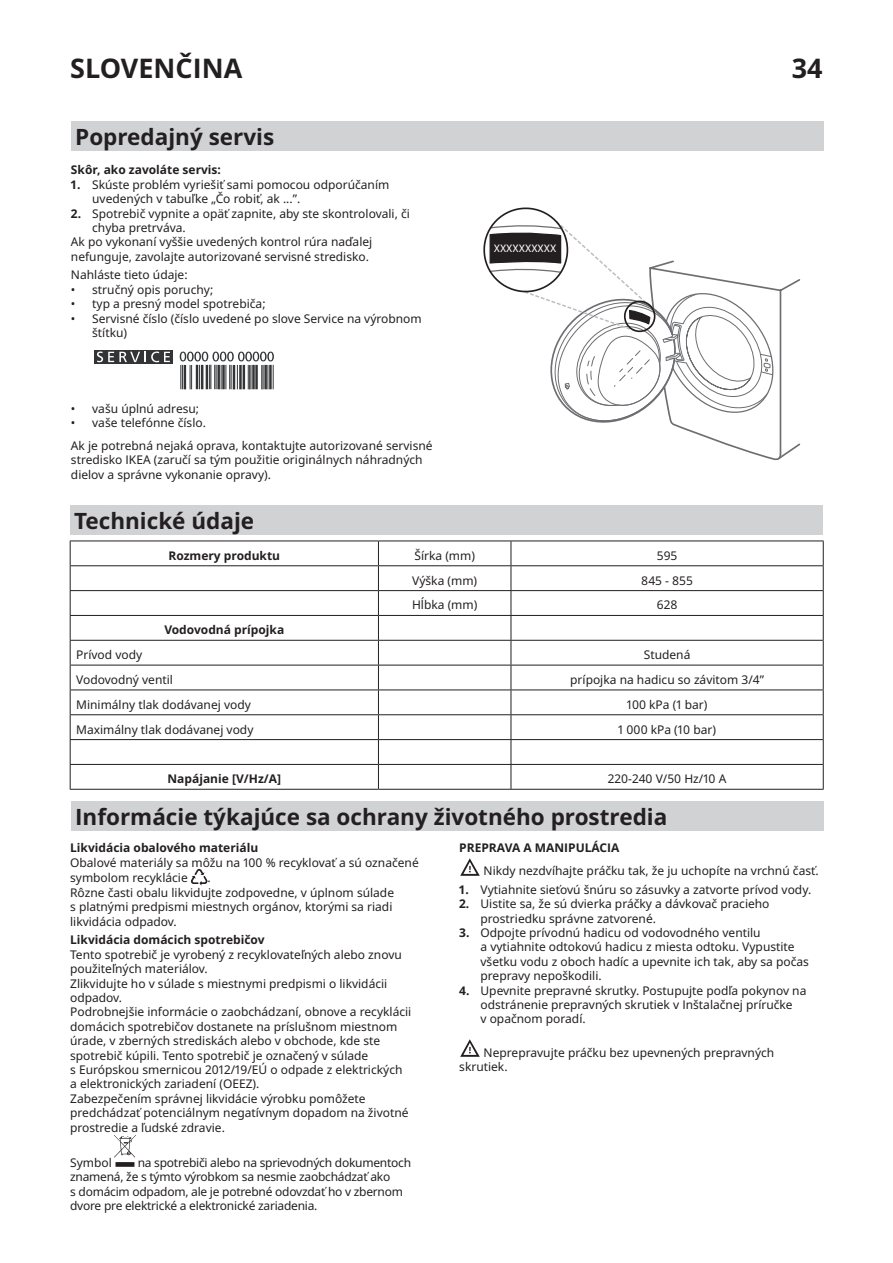
<style>
.page{position:relative;width:893px;height:1263px;background:#fff}
.page>*{position:absolute;margin:0;border:0;box-sizing:border-box;transform-origin:0 0}
.t1{font:700 27px "Noto IKEA Latin";color:#231f20}
.Title15p{font:700 22.5px "Noto IKEA Latin";color:#231f20}
.IK_Body{font:12px/14.4px "Noto IKEA Latin";color:#231f20}
.IK_Body-2{font:12px/14.4px "Noto IKEA Latin";letter-spacing:-.02em;color:#231f20}
.IK_Body-3{font:700 12px "Noto IKEA Latin";color:#231f20}
.IK_Numerazione{font:12px/14.4px "Noto IKEA Latin";color:#231f20}
.IK_Numerazione-2{font:700 12px "Noto IKEA Latin";color:#231f20}
.t2{font:10.95px "Myriad Pro";color:#fff}
.s1{font-weight:700}
</style>
<div class="page">
<img style="left:460px;top:858px;width:20px;height:17px">
<img style="left:460px;top:1040px;width:20px;height:17px">
<svg style="left:191px;top:869px;width:16px;height:16px"></svg>
<svg style="left:115px;top:1136px;width:20px;height:31px"></svg>
<div style="left:71px;top:801px;width:753px;height:30px;background:#d1d2d4"></div>
<div style="left:70px;top:505px;width:752px;height:30px;background:#d1d2d4"></div>
<hr style="left:70px;top:541px;width:308px;height:1px;background:#231f20">
<hr style="left:378px;top:541px;width:133px;height:1px;background:#231f20">
<hr style="left:511px;top:541px;width:313px;height:1px;background:#231f20">
<hr style="left:70px;top:565px;width:308px;height:1px;background:#231f20">
<hr style="left:378px;top:565px;width:133px;height:1px;background:#231f20">
<hr style="left:511px;top:565px;width:313px;height:1px;background:#231f20">
<hr style="left:70px;top:590px;width:308px;height:1px;background:#231f20">
<hr style="left:378px;top:590px;width:133px;height:1px;background:#231f20">
<hr style="left:511px;top:590px;width:313px;height:1px;background:#231f20">
<svg style="left:70px;top:541px;width:1px;height:248px"></svg>
<hr style="left:70px;top:615px;width:308px;height:1px;background:#231f20">
<svg style="left:378px;top:541px;width:1px;height:248px"></svg>
<svg style="left:511px;top:541px;width:1px;height:248px"></svg>
<svg style="left:823px;top:541px;width:1px;height:248px"></svg>
<hr style="left:378px;top:615px;width:133px;height:1px;background:#231f20">
<hr style="left:511px;top:615px;width:313px;height:1px;background:#231f20">
<hr style="left:70px;top:640px;width:308px;height:1px;background:#231f20">
<hr style="left:70px;top:665px;width:308px;height:1px;background:#231f20">
<hr style="left:70px;top:689px;width:308px;height:1px;background:#231f20">
<hr style="left:70px;top:714px;width:308px;height:1px;background:#231f20">
<hr style="left:70px;top:739px;width:308px;height:1px;background:#231f20">
<hr style="left:70px;top:764px;width:308px;height:1px;background:#231f20">
<hr style="left:70px;top:789px;width:308px;height:1px;background:#231f20">
<hr style="left:378px;top:640px;width:133px;height:1px;background:#231f20">
<hr style="left:511px;top:640px;width:313px;height:1px;background:#231f20">
<hr style="left:378px;top:665px;width:133px;height:1px;background:#231f20">
<hr style="left:511px;top:665px;width:313px;height:1px;background:#231f20">
<hr style="left:378px;top:689px;width:133px;height:1px;background:#231f20">
<hr style="left:511px;top:689px;width:313px;height:1px;background:#231f20">
<hr style="left:378px;top:714px;width:133px;height:1px;background:#231f20">
<hr style="left:511px;top:714px;width:313px;height:1px;background:#231f20">
<hr style="left:378px;top:739px;width:133px;height:1px;background:#231f20">
<hr style="left:511px;top:739px;width:313px;height:1px;background:#231f20">
<hr style="left:378px;top:764px;width:133px;height:1px;background:#231f20">
<hr style="left:511px;top:764px;width:313px;height:1px;background:#231f20">
<hr style="left:378px;top:789px;width:133px;height:1px;background:#231f20">
<hr style="left:511px;top:789px;width:313px;height:1px;background:#231f20">
<svg style="left:95px;top:350px;width:78px;height:14px"></svg>
<svg style="left:97px;top:351px;width:73px;height:11px"></svg>
<svg style="left:180px;top:352px;width:94px;height:37px"></svg>
<svg style="left:483px;top:207px;width:317px;height:253px"></svg>
<div style="left:71px;top:121px;width:753px;height:30px;background:#d1d2d4"></div>
<h1 class="t1" style="left:70px;top:49px;width:174px">SLOVENČINA</h1>
<h1 class="t1" style="left:792px;top:49px;width:33px">34</h1>
<p class="Title15p" style="left:75px;top:121px;width:201px">Popredajný servis</p>
<p class="IK_Body-3" style="left:71px;top:162px;width:152px">Skôr, ako zavoláte servis:</p>
<p class="IK_Body" style="left:92px;top:177px;width:299px;text-indent:-21px"><span class="s1">1.</span> Skúste problém vyriešiť sami pomocou odporúčaním uvedených v tabuľke „Čo robiť, ak ...”.</p>
<p class="IK_Body" style="left:92px;top:206px;width:319px;text-indent:-21px"><span class="s1">2.</span> Spotrebič vypnite a opäť zapnite, aby ste skontrolovali, či chyba pretrváva.</p>
<p class="IK_Body" style="left:71px;top:234px;width:303px">Ak po vykonaní vyššie uvedených kontrol rúra naďalej nefunguje, zavolajte autorizované servisné stredisko.</p>
<p class="IK_Body" style="left:71px;top:267px;width:118px">Nahláste tieto údaje:</p>
<p class="IK_Body" style="left:71px;top:282px;width:144px">• stručný opis poruchy;</p>
<p class="IK_Body" style="left:71px;top:296px;width:196px">• typ a presný model spotrebiča;</p>
<p class="IK_Body" style="left:92px;top:311px;width:331px;text-indent:-21px">• Servisné číslo (číslo uvedené po slove Service na výrobnom štítku)</p>
<p class="IK_Body" style="left:71px;top:401px;width:130px">• vašu úplnú adresu;</p>
<p class="IK_Body" style="left:71px;top:415px;width:136px">• vaše telefónne číslo.</p>
<p class="IK_Body" style="left:71px;top:438px;width:363px">Ak je potrebná nejaká oprava, kontaktujte autorizované servisné stredisko IKEA (zaručí sa tým použitie originálnych náhradných dielov a správne vykonanie opravy).</p>
<p class="t2" style="left:494px;top:242px;width:64px">XXXXXXXXXX</p>
<p class="Title15p" style="left:74px;top:505px;width:182px">Technické údaje</p>
<p class="IK_Body-3" style="left:168px;top:547px;width:113px">Rozmery produktu</p>
<p class="IK_Body" style="left:414px;top:548px;width:62px">Šírka (mm)</p>
<p class="IK_Body" style="left:657px;top:548px;width:22px">595</p>
<p class="IK_Body" style="left:412px;top:573px;width:66px">Výška (mm)</p>
<p class="IK_Body" style="left:641px;top:573px;width:53px">845 - 855</p>
<p class="IK_Body" style="left:412px;top:597px;width:67px">Hĺbka (mm)</p>
<p class="IK_Body" style="left:657px;top:597px;width:22px">628</p>
<p class="IK_Body-3" style="left:164px;top:621px;width:121px">Vodovodná prípojka</p>
<p class="IK_Body" style="left:76px;top:647px;width:68px">Prívod vody</p>
<p class="IK_Body" style="left:644px;top:647px;width:48px">Studená</p>
<p class="IK_Body" style="left:76px;top:672px;width:98px">Vodovodný ventil</p>
<p class="IK_Body" style="left:570px;top:672px;width:195px">prípojka na hadicu so závitom 3/4”</p>
<p class="IK_Body" style="left:76px;top:697px;width:176px">Minimálny tlak dodávanej vody</p>
<p class="IK_Body" style="left:627px;top:697px;width:82px">100 kPa (1 bar)</p>
<p class="IK_Body" style="left:76px;top:722px;width:179px">Maximálny tlak dodávanej vody</p>
<p class="IK_Body" style="left:618px;top:722px;width:99px">1 000 kPa (10 bar)</p>
<p class="IK_Body-3" style="left:168px;top:770px;width:115px">Napájanie [V/Hz/A]</p>
<p class="IK_Body" style="left:608px;top:771px;width:120px">220-240 V/50 Hz/10 A</p>
<p class="Title15p" style="left:75px;top:801px;width:594px">Informácie týkajúce sa ochrany životného prostredia</p>
<p class="IK_Body-3" style="left:70px;top:839px;width:190px">Likvidácia obalového materiálu</p>
<p class="IK_Body" style="left:70px;top:854px;width:350px;line-height:15.9px">Obalové materiály sa môžu na 100 % recyklovať a sú označené symbolom recyklácie</p>
<p class="IK_Body" style="left:207px;top:870px;width:5px">.</p>
<p class="IK_Body" style="left:70px;top:885px;width:325px">Rôzne časti obalu likvidujte zodpovedne, v úplnom súlade s platnými predpismi miestnych orgánov, ktorými sa riadi likvidácia odpadov.</p>
<p class="IK_Body-3" style="left:70px;top:931px;width:196px">Likvidácia domácich spotrebičov</p>
<p class="IK_Body" style="left:70px;top:947px;width:333px">Tento spotrebič je vyrobený z recyklovateľných alebo znovu použiteľných materiálov.</p>
<p class="IK_Body" style="left:70px;top:975px;width:319px">Zlikvidujte ho v súlade s miestnymi predpismi o likvidácii odpadov.</p>
<p class="IK_Body" style="left:70px;top:1004px;width:343px">Podrobnejšie informácie o zaobchádzaní, obnove a recyklácii domácich spotrebičov dostanete na príslušnom miestnom úrade, v zberných strediskách alebo v obchode, kde ste spotrebič kúpili. Tento spotrebič je označený v súlade<br>s Európskou smernicou 2012/19/EÚ o odpade z elektrických a elektronických zariadení (OEEZ).</p>
<p class="IK_Body" style="left:70px;top:1091px;width:340px">Zabezpečením správnej likvidácie výrobku pomôžete predchádzať potenciálnym negatívnym dopadom na životné prostredie a ľudské zdravie.</p>
<p class="IK_Body" style="left:70px;top:1155px;width:43px">Symbol</p>
<p class="IK_Body-2" style="left:70px;top:1155px;width:342px;text-indent:68px">na spotrebiči alebo na sprievodných dokumentoch znamená, že s týmto výrobkom sa nesmie zaobchádzať ako<br>s domácim odpadom, ale je potrebné odovzdať ho v zbernom dvore pre elektrické a elektronické zariadenia.</p>
<p class="IK_Numerazione-2" style="left:459px;top:839px;width:162px">PREPRAVA A MANIPULÁCIA</p>
<p class="IK_Numerazione" style="left:484px;top:863px;width:337px">Nikdy nezdvíhajte práčku tak, že ju uchopíte na vrchnú časť.</p>
<p class="IK_Body" style="left:459px;top:882px;width:353px"><span class="s1">1.</span> Vytiahnite sieťovú šnúru so zásuvky a zatvorte prívod vody.</p>
<p class="IK_Body" style="left:480px;top:896px;width:291px;text-indent:-21px"><span class="s1">2.</span> Uistite sa, že sú dvierka práčky a dávkovač pracieho prostriedku správne zatvorené.</p>
<p class="IK_Body" style="left:480px;top:925px;width:330px;text-indent:-21px"><span class="s1">3.</span> Odpojte prívodnú hadicu od vodovodného ventilu<br>a vytiahnite odtokovú hadicu z miesta odtoku. Vypustite všetku vodu z oboch hadíc a upevnite ich tak, aby sa počas prepravy nepoškodili.</p>
<p class="IK_Body" style="left:480px;top:983px;width:327px;text-indent:-21px"><span class="s1">4.</span> Upevnite prepravné skrutky. Postupujte podľa pokynov na odstránenie prepravných skrutiek v Inštalačnej príručke<br>v opačnom poradí.</p>
<p class="IK_Numerazione" style="left:459px;top:1044px;width:317px;text-indent:24px">Neprepravujte práčku bez upevnených prepravných skrutiek.</p>
</div>
